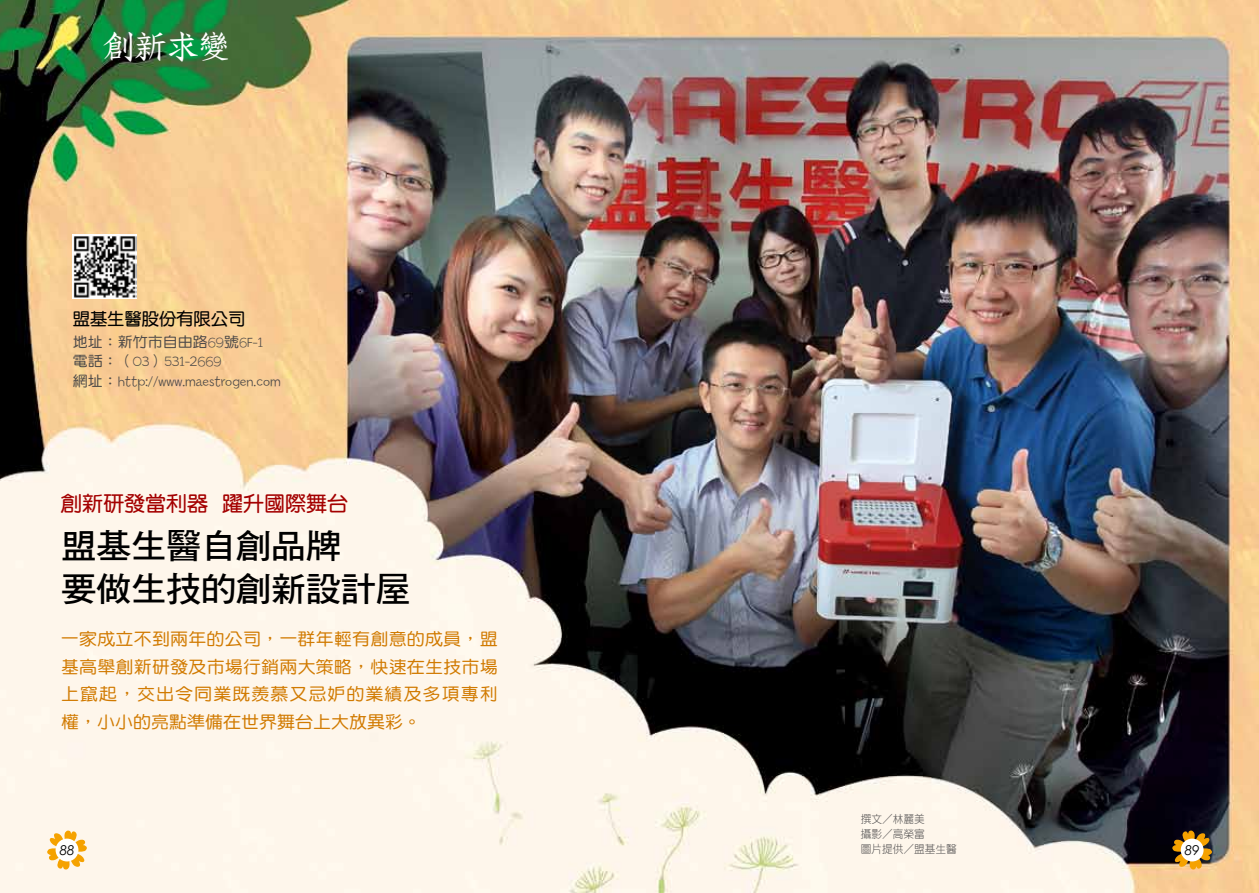
<style>
.page{position:relative;width:1259px;height:893px;background:#fff}
.page>*{position:absolute;margin:0;border:0;box-sizing:border-box;transform-origin:0 0}
.t1{font:34.2px/43.5px "DF Hei Std W7";letter-spacing:-.03em;color:#000;scale:1.05 1}
.t2{font:31.5px "DF Fang Song W6 WIN BF";color:#fff;scale:1.1 1}
.t3{font:21px "DF Yuan Std W7";color:#a40000}
.t4{font:17.25px "DF Yuan Std W7";color:#000}
.t5{font:17.1px/27.9px "DF Yuan Std W5";letter-spacing:.035em;color:#d17a00;text-align:justify;scale:1.05 1}
.t6{font:300 14.25px/19.5px "Billy";color:#4c4948;scale:1.05 1}
.t7{font:14.25px "DF Yuan Std W5";color:#4c4948;scale:1.05 1}
.t8{font:italic 13.5px "Century Gothic";color:#000}
.t9{font:11.25px/15px "DF Yuan Std W3";color:#595757;scale:.95 1}
.s1{font-family:"Billy";font-weight:300}
.s2{font-family:"DF Yuan Std W5";font-weight:400}
</style>
<div class="page">
<img style="left:0;top:0;width:1259px;height:893px">
<img style="left:73px;top:235px;width:64px;height:64px">
<svg style="left:47px;top:830px;width:40px;height:40px"></svg>
<div style="left:56px;top:839px;width:22px;height:22px;background:#fff;border-radius:50%"></div>
<svg style="left:1172px;top:830px;width:40px;height:40px"></svg>
<div style="left:1180px;top:839px;width:23px;height:22px;background:#fff;border-radius:50%"></div>
<h2 class="t2" style="left:102px;top:31px;width:119px">創新求變</h2>
<p class="t4" style="left:73px;top:309px;width:174px">盟基生醫股份有限公司</p>
<p class="t7" style="left:73px;top:334px;width:183px">地址：新竹市自由路<span class="s1">69</span>號<span class="s1">6F-1</span></p>
<p class="t6" style="left:73px;top:353px;width:199px"><span class="s2">電話：（</span>03<span class="s2">）</span>531-2669<br><span class="s2">網址：</span>http://www.maestrogen.com</p>
<p class="t3" style="left:61px;top:492px;width:288px">創新研發當利器 躍升國際舞台</p>
<h1 class="t1" style="left:61px;top:523px;width:335px">盟基生醫自創品牌<br>要做生技的創新設計屋</h1>
<p class="t5" style="left:61px;top:624px;width:417px">一家成立不到兩年的公司，一群年輕有創意的成員，盟基高舉創新研發及市場行銷兩大策略，快速在生技市場上竄起，交出令同業既羨慕又忌妒的業績及多項專利權，小小的亮點準備在世界舞台上大放異彩。</p>
<p class="t9" style="left:860px;top:811px;width:103px">撰文／林麗美<br>攝影／高榮富<br>圖片提供／盟基生醫</p>
<p class="t8" style="left:60px;top:841px;width:16px">88</p>
<p class="t8" style="left:1184px;top:841px;width:16px">89</p>
</div>
